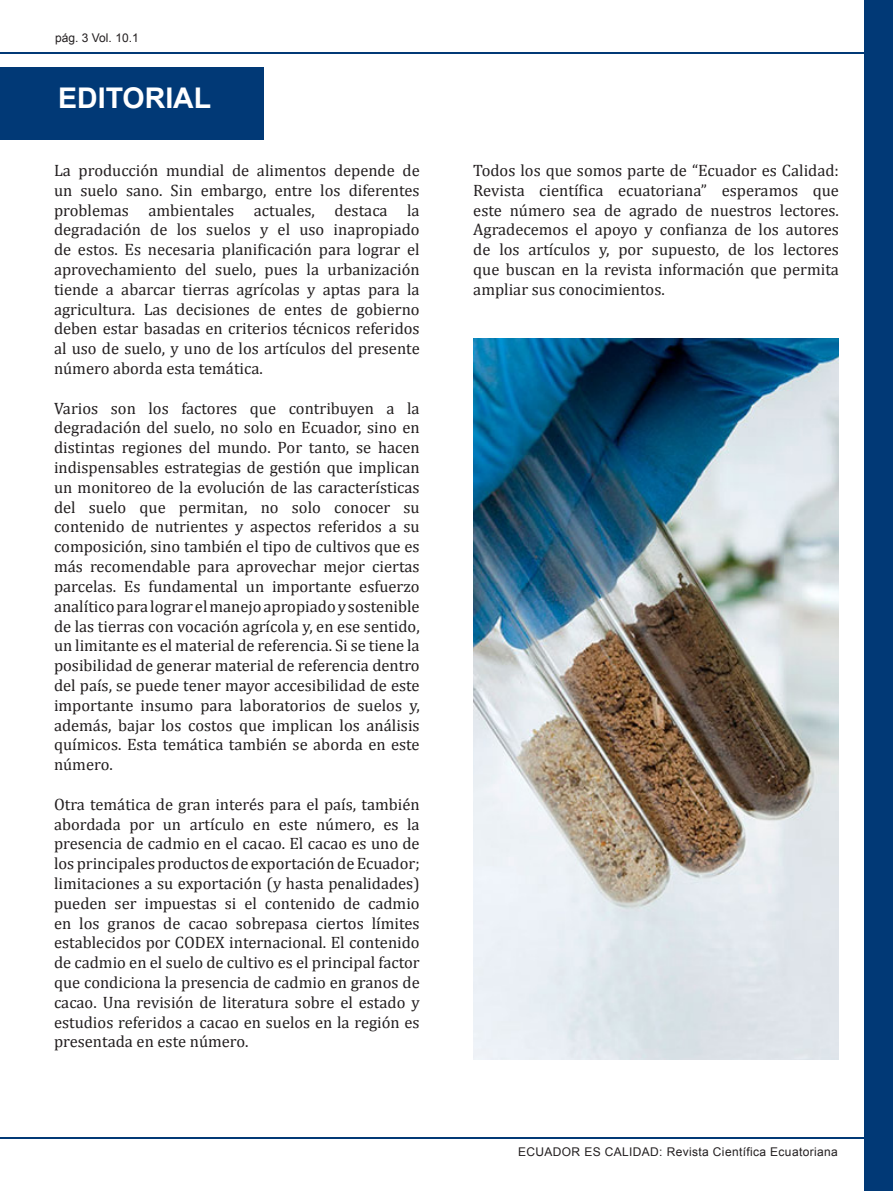
<style>
.page{position:relative;width:893px;height:1191px;background:#fff}
.page>*{position:absolute;margin:0;border:0;box-sizing:border-box;transform-origin:0 0}
.t1{font:700 28.5px "Arial";color:#fff}
.t2{font:16.5px/19.8px "Cambria";color:#231f20;text-align:justify}
.t3{font:12px "Arial";letter-spacing:.03em;color:#231f20}
</style>
<div class="page">
<div style="left:865px;top:0;width:28px;height:1191px;background:#013976"></div>
<hr style="left:0;top:1137px;width:893px;height:1px;background:#013976">
<hr style="left:0;top:53px;width:893px;height:1px;background:#013976">
<div style="left:0;top:67px;width:263px;height:73px;background:#013976"></div>
<img style="left:473px;top:338px;width:366px;height:721px">
<p class="t3" style="left:55px;top:30px;width:85px">pág. 3 Vol. 10.1</p>
<p class="t1" style="left:58px;top:79px;width:155px">EDITORIAL</p>
<p class="t2" style="left:54px;top:160px;width:367px">La producción mundial de alimentos depende de un suelo sano. Sin embargo, entre los diferentes problemas ambientales actuales, destaca la degradación de los suelos y el uso inapropiado de estos. Es necesaria planificación para lograr el aprovechamiento del suelo, pues la urbanización tiende a abarcar tierras agrícolas y aptas para la agricultura. Las decisiones de entes de gobierno deben estar basadas en criterios técnicos referidos al uso de suelo, y uno de los artículos del presente número aborda esta temática.</p>
<p class="t2" style="left:54px;top:398px;width:367px">Varios son los factores que contribuyen a la degradación del suelo, no solo en Ecuador, sino en distintas regiones del mundo. Por tanto, se hacen indispensables estrategias de gestión que implican un monitoreo de la evolución de las características del suelo que permitan, no solo conocer su contenido de nutrientes y aspectos referidos a su composición, sino también el tipo de cultivos que es más recomendable para aprovechar mejor ciertas parcelas. Es fundamental un importante esfuerzo analítico para lograr el manejo apropiado y sostenible de las tierras con vocación agrícola y, en ese sentido, un limitante es el material de referencia. Si se tiene la posibilidad de generar material de referencia dentro del país, se puede tener mayor accesibilidad de este importante insumo para laboratorios de suelos y, además, bajar los costos que implican los análisis químicos. Esta temática también se aborda en este número.</p>
<p class="t2" style="left:54px;top:794px;width:367px">Otra temática de gran interés para el país, también abordada por un artículo en este número, es la presencia de cadmio en el cacao. El cacao es uno de los principales productos de exportación de Ecuador; limitaciones a su exportación (y hasta penalidades) pueden ser impuestas si el contenido de cadmio en los granos de cacao sobrepasa ciertos límites establecidos por CODEX internacional. El contenido de cadmio en el suelo de cultivo es el principal factor que condiciona la presencia de cadmio en granos de cacao. Una revisión de literatura sobre el estado y estudios referidos a cacao en suelos en la región es presentada en este número.</p>
<p class="t2" style="left:473px;top:160px;width:367px">Todos los que somos parte de “Ecuador es Calidad:<br>Revista científica ecuatoriana” esperamos que este número sea de agrado de nuestros lectores.<br>Agradecemos el apoyo y confianza de los autores de los artículos y, por supuesto, de los lectores que buscan en la revista información que permita ampliar sus conocimientos.</p>
<p class="t3" style="left:518px;top:1143px;width:321px">ECUADOR ES CALIDAD: Revista Científica Ecuatoriana</p>
</div>
